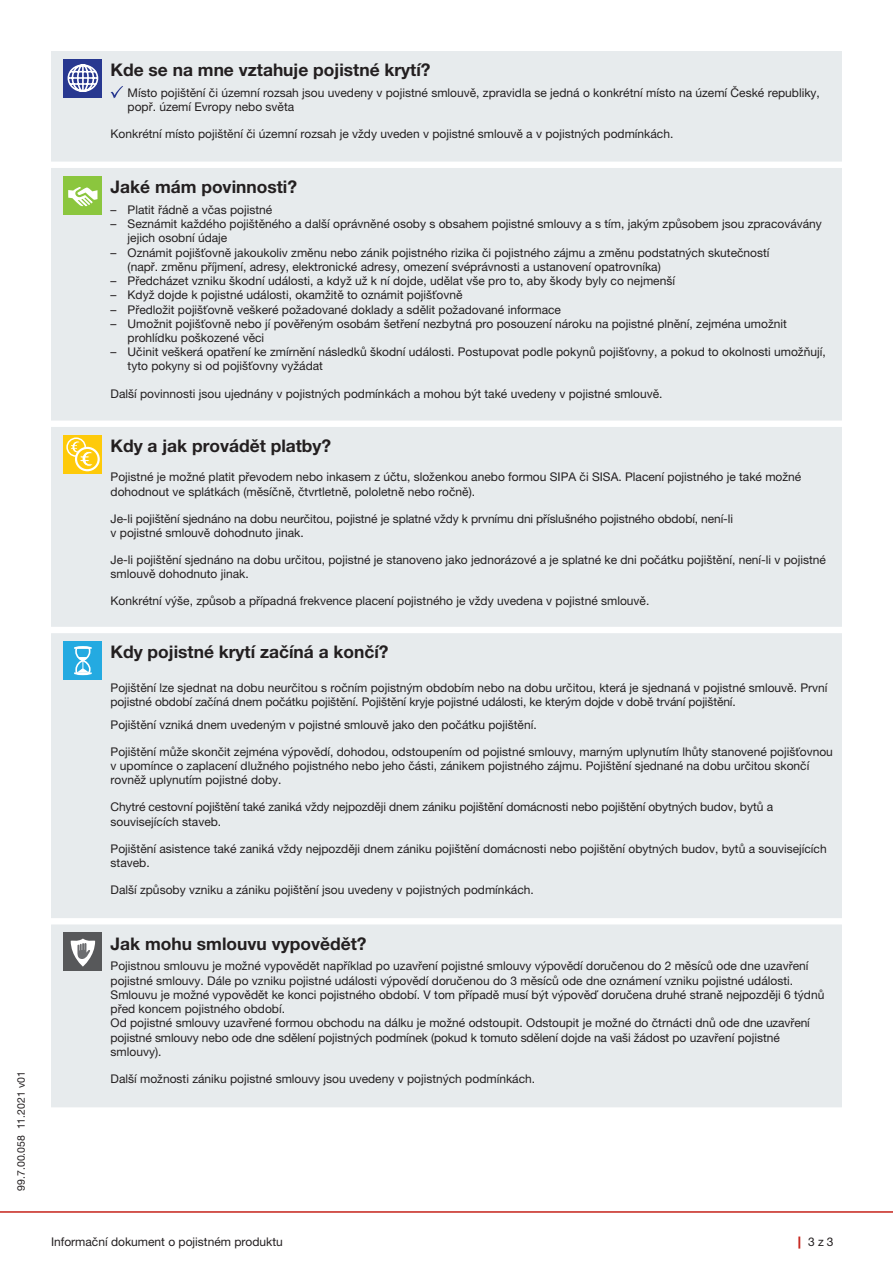
<style>
.page{position:relative;width:893px;height:1263px;background:#fff}
.page>*{position:absolute;margin:0;border:0;box-sizing:border-box;transform-origin:0 0}
.t1{font:700 17.4px "Helvetica Neue LT Pro";color:#231f20}
.t2{font:12px/14.2px "Helvetica Neue LT Pro";color:#231f20}
.t3{font:10.5px "Helvetica Neue LT Pro";color:#231f20}
.s1{font-weight:800;color:#c5221a}
</style>
<div class="page">
<hr style="left:0;top:1211px;width:893px;height:2px;background:#c5221a">
<div style="left:51px;top:51px;width:791px;height:1056px;background:#e7ebed"></div>
<div style="left:64px;top:59px;width:38px;height:39px;background:#283890"></div>
<svg style="left:67px;top:64px;width:32px;height:28px"></svg>
<svg style="left:111px;top:86px;width:12px;height:12px"></svg>
<div style="left:64px;top:176px;width:38px;height:39px;background:#8bc63e"></div>
<svg style="left:68px;top:187px;width:30px;height:20px"></svg>
<div style="left:64px;top:435px;width:38px;height:38px;background:#feca0a"></div>
<div style="left:66px;top:437px;width:20px;height:20px;border:2px solid #fff;border-radius:50%"></div>
<svg style="left:76px;top:448px;width:23px;height:22px"></svg>
<div style="left:75px;top:447px;width:25px;height:24px;border:2px solid #fff;border-radius:50%"></div>
<svg style="left:70px;top:440px;width:23px;height:27px"></svg>
<div style="left:64px;top:641px;width:38px;height:39px;background:#24aae1"></div>
<svg style="left:74px;top:646px;width:18px;height:29px"></svg>
<div style="left:64px;top:933px;width:38px;height:38px;background:#57585a"></div>
<svg style="left:71px;top:938px;width:24px;height:28px"></svg>
<p class="t3" style="left:15px;top:1191px;width:121px;rotate:-90deg">99.7.00.058 11.2021 v01</p>
<h1 class="t1" style="left:111px;top:59px;width:322px">Kde se na mne vztahuje pojistné krytí?</h1>
<p class="t2" style="left:128px;top:85px;width:694px">Místo pojištění či územní rozsah jsou uvedeny v pojistné smlouvě, zpravidla se jedná o konkrétní místo na území České republiky, popř. území Evropy nebo světa</p>
<p class="t2" style="left:111px;top:127px;width:564px">Konkrétní místo pojištění či územní rozsah je vždy uveden v pojistné smlouvě a v pojistných podmínkách.</p>
<h1 class="t1" style="left:111px;top:176px;width:188px">Jaké mám povinnosti?</h1>
<p class="t2" style="left:111px;top:202px;width:163px">– Platit řádně a včas pojistné</p>
<p class="t2" style="left:128px;top:216px;width:696px;text-indent:-17px">– Seznámit každého pojištěného a další oprávněné osoby s obsahem pojistné smlouvy a s tím, jakým způsobem jsou zpracovávány jejich osobní údaje</p>
<p class="t2" style="left:128px;top:245px;width:644px;text-indent:-17px">– Oznámit pojišťovně jakoukoliv změnu nebo zánik pojistného rizika či pojistného zájmu a změnu podstatných skutečností (např. změnu příjmení, adresy, elektronické adresy, omezení svéprávnosti a ustanovení opatrovníka)</p>
<p class="t2" style="left:111px;top:273px;width:566px">– Předcházet vzniku škodní události, a když už k ní dojde, udělat vše pro to, aby škody byly co nejmenší</p>
<p class="t2" style="left:111px;top:288px;width:354px">– Když dojde k pojistné události, okamžitě to oznámit pojišťovně</p>
<p class="t2" style="left:111px;top:302px;width:452px">– Předložit pojišťovně veškeré požadované doklady a sdělit požadované informace</p>
<p class="t2" style="left:128px;top:316px;width:661px;text-indent:-17px">– Umožnit pojišťovně nebo jí pověřeným osobám šetření nezbytná pro posouzení nároku na pojistné plnění, zejména umožnit prohlídku poškozené věci</p>
<p class="t2" style="left:128px;top:345px;width:700px;text-indent:-17px">– Učinit veškerá opatření ke zmírnění následků škodní události. Postupovat podle pokynů pojišťovny, a pokud to okolnosti umožňují, tyto pokyny si od pojišťovny vyžádat</p>
<p class="t2" style="left:111px;top:386px;width:553px">Další povinnosti jsou ujednány v pojistných podmínkách a mohou být také uvedeny v pojistné smlouvě.</p>
<h1 class="t1" style="left:111px;top:435px;width:222px">Kdy a jak provádět platby?</h1>
<p class="t2" style="left:111px;top:470px;width:692px">Pojistné je možné platit převodem nebo inkasem z účtu, složenkou anebo formou SIPA či SISA. Placení pojistného je také možné dohodnout ve splátkách (měsíčně, čtvrtletně, pololetně nebo ročně).</p>
<p class="t2" style="left:111px;top:511px;width:624px">Je-li pojištění sjednáno na dobu neurčitou, pojistné je splatné vždy k prvnímu dni příslušného pojistného období, není-li v pojistné smlouvě dohodnuto jinak.</p>
<p class="t2" style="left:111px;top:552px;width:717px">Je-li pojištění sjednáno na dobu určitou, pojistné je stanoveno jako jednorázové a je splatné ke dni počátku pojištění, není-li v pojistné smlouvě dohodnuto jinak.</p>
<p class="t2" style="left:111px;top:593px;width:540px">Konkrétní výše, způsob a případná frekvence placení pojistného je vždy uvedena v pojistné smlouvě.</p>
<h1 class="t1" style="left:111px;top:641px;width:280px">Kdy pojistné krytí začíná a končí?</h1>
<p class="t2" style="left:111px;top:680px;width:718px">Pojištění lze sjednat na dobu neurčitou s ročním pojistným obdobím nebo na dobu určitou, která je sjednaná v pojistné smlouvě. První pojistné období začíná dnem počátku pojištění. Pojištění kryje pojistné události, ke kterým dojde v době trvání pojištění.</p>
<p class="t2" style="left:111px;top:717px;width:428px">Pojištění vzniká dnem uvedeným v pojistné smlouvě jako den počátku pojištění.</p>
<p class="t2" style="left:111px;top:744px;width:724px">Pojištění může skončit zejména výpovědí, dohodou, odstoupením od pojistné smlouvy, marným uplynutím lhůty stanovené pojišťovnou v upomínce o zaplacení dlužného pojistného nebo jeho části, zánikem pojistného zájmu. Pojištění sjednané na dobu určitou skončí rovněž uplynutím pojistné doby.</p>
<p class="t2" style="left:111px;top:800px;width:664px">Chytré cestovní pojištění také zaniká vždy nejpozději dnem zániku pojištění domácnosti nebo pojištění obytných budov, bytů a souvisejících staveb.</p>
<p class="t2" style="left:111px;top:841px;width:718px">Pojištění asistence také zaniká vždy nejpozději dnem zániku pojištění domácnosti nebo pojištění obytných budov, bytů a souvisejících staveb.</p>
<p class="t2" style="left:111px;top:882px;width:425px">Další způsoby vzniku a zániku pojištění jsou uvedeny v pojistných podmínkách.</p>
<h1 class="t1" style="left:111px;top:933px;width:257px">Jak mohu smlouvu vypovědět?</h1>
<p class="t2" style="left:111px;top:959px;width:715px">Pojistnou smlouvu je možné vypovědět například po uzavření pojistné smlouvy výpovědí doručenou do 2 měsíců ode dne uzavření pojistné smlouvy. Dále po vzniku pojistné události výpovědí doručenou do 3 měsíců ode dne oznámení vzniku pojistné události.<br>Smlouvu je možné vypovědět ke konci pojistného období. V tom případě musí být výpověď doručena druhé straně nejpozději 6 týdnů před koncem pojistného období.<br>Od pojistné smlouvy uzavřené formou obchodu na dálku je možné odstoupit. Odstoupit je možné do čtrnácti dnů ode dne uzavření pojistné smlouvy nebo ode dne sdělení pojistných podmínek (pokud k tomuto sdělení dojde na vaši žádost po uzavření pojistné smlouvy).</p>
<p class="t2" style="left:111px;top:1071px;width:426px">Další možnosti zániku pojistné smlouvy jsou uvedeny v pojistných podmínkách.</p>
<p class="t2" style="left:51px;top:1234px;width:233px">Informační dokument o pojistném produktu</p>
<p class="t2" style="left:798px;top:1234px;width:37px"><span class="s1">|</span> 3 z 3</p>
</div>
